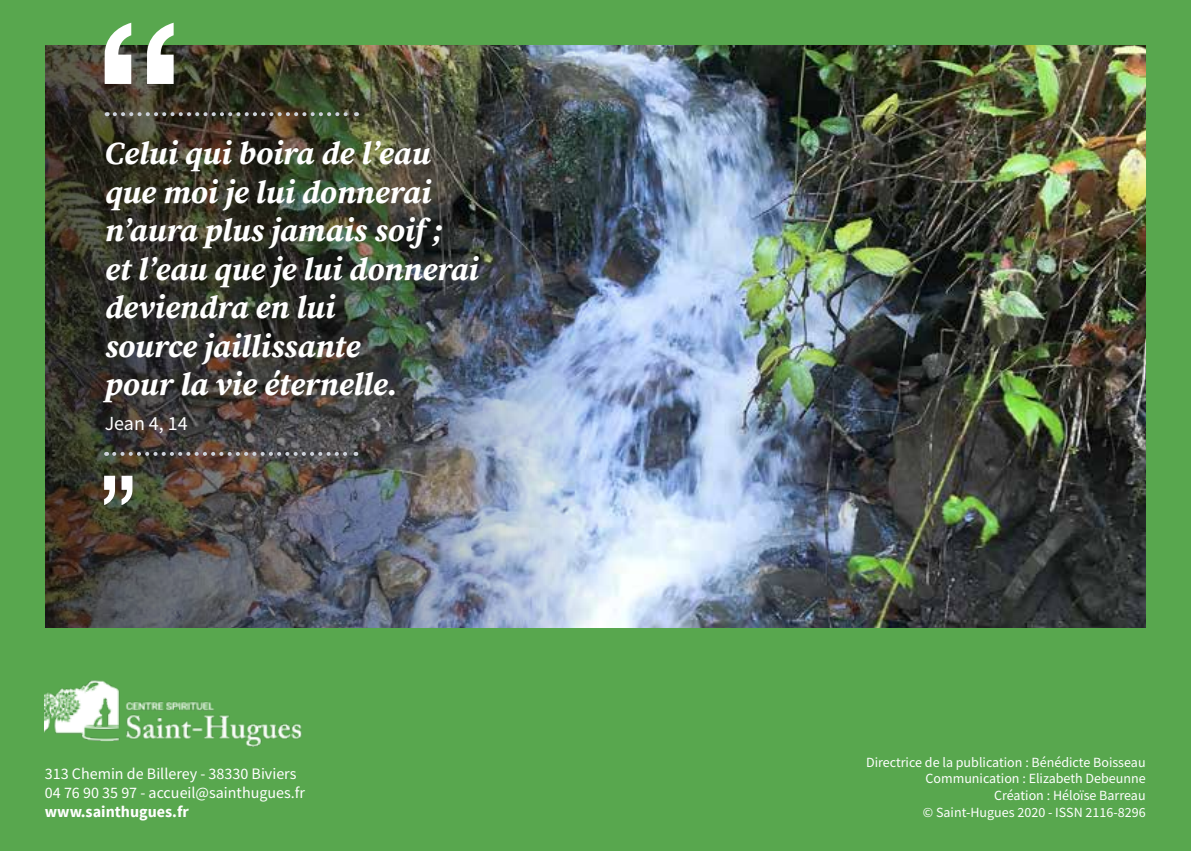
<style>
.page{position:relative;width:1191px;height:851px;background:#fff}
.page>*{position:absolute;margin:0;border:0;box-sizing:border-box;transform-origin:0 0}
.t1{font:italic 32px/38.4px "Source Serif Variable";color:#fff}
.t2{font:20px "Source Sans Pro";color:#fff}
.t3{font:16px/19.2px "Source Sans Pro";color:#fff}
.t4{font:700 16px "Source Sans Pro";color:#fff}
.t5{font:14px/16.8px "Source Sans Pro";color:#fff;text-align:right}
</style>
<div class="page">
<div style="left:0;top:0;width:1191px;height:850px;background:#58a74e"></div>
<img style="left:601px;top:45px;width:544px;height:582px">
<img style="left:45px;top:45px;width:556px;height:582px">
<svg style="left:105px;top:23px;width:69px;height:61px"></svg>
<svg style="left:115px;top:112px;width:242px;height:4px"></svg>
<svg style="left:104px;top:475px;width:28px;height:30px"></svg>
<svg style="left:114px;top:452px;width:242px;height:4px"></svg>
<img style="left:45px;top:680px;width:257px;height:67px">
<p class="t1" style="left:105px;top:134px;width:375px">Celui qui boira de l’eau que moi je lui donnerai n’aura plus jamais soif ;<br>et l’eau que je lui donnerai deviendra en lui<br>source jaillissante<br>pour la vie éternelle.</p>
<p class="t2" style="left:105px;top:411px;width:85px">Jean 4, 14</p>
<p class="t3" style="left:45px;top:763px;width:262px">313 Chemin de Billerey - 38330 Biviers<br>04 76 90 35 97 - accueil@sainthugues.fr</p>
<p class="t4" style="left:45px;top:801px;width:145px">www.sainthugues.fr</p>
<p class="t5" style="left:866px;top:753px;width:281px">Directrice de la publication : Bénédicte Boisseau Communication : Elizabeth Debeunne<br>Création : Héloïse Barreau<br>© Saint-Hugues 2020 - ISSN 2116-8296</p>
</div>
